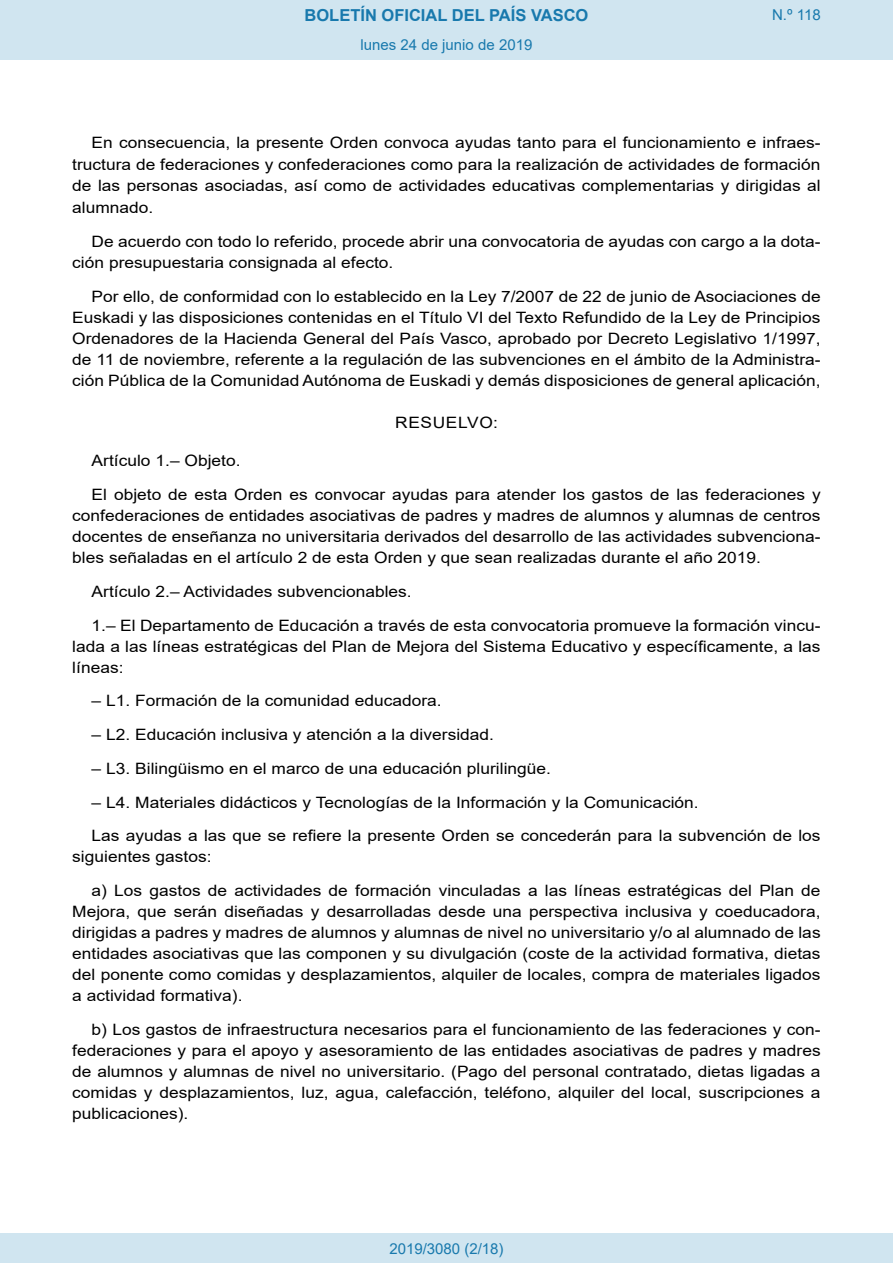
<style>
.page{position:relative;width:893px;height:1263px;background:#fff}
.page>*{position:absolute;margin:0;border:0;box-sizing:border-box;transform-origin:0 0}
.t1{font:700 16.5px "Arial";color:#1879ad}
.BOPVDetalle{font:15.6px/21px "Arial";color:#000;text-align:justify;scale:1.11 1}
.BOPVClave{font:15.6px "Arial";letter-spacing:.035em;color:#000;scale:1.11 1}
.Paginacion_Centro{font:15px "Arial";color:#1879ad}
</style>
<div class="page">
<div style="left:0;top:0;width:893px;height:60px;background:#d0e5f0"></div>
<div style="left:0;top:1233px;width:893px;height:30px;background:#d0e5f0"></div>
<p class="t1" style="left:305px;top:3px;width:285px">BOLETÍN OFICIAL DEL PAÍS VASCO</p>
<p class="Paginacion_Centro" style="left:361px;top:35px;width:173px">lunes 24 de junio de 2019</p>
<p class="Paginacion_Centro" style="left:772px;top:5px;width:50px">N.º 118</p>
<p class="BOPVDetalle" style="left:72px;top:132px;width:676px;line-height:21.6px;text-indent:19px">En consecuencia, la presente Orden convoca ayudas tanto para el funcionamiento e infraes&shy;tructura de federaciones y confederaciones como para la realización de actividades de formación de las personas asociadas, así como de actividades educativas complementarias y dirigidas al alumnado.</p>
<p class="BOPVDetalle" style="left:72px;top:231px;width:676px;text-indent:19px">De acuerdo con todo lo referido, procede abrir una convocatoria de ayudas con cargo a la dota&shy;ción presupuestaria consignada al efecto.</p>
<p class="BOPVDetalle" style="left:72px;top:286px;width:676px;text-indent:19px">Por ello, de conformidad con lo establecido en la Ley 7/2007 de 22 de junio de Asociaciones de Euskadi y las disposiciones contenidas en el Título VI del Texto Refundido de la Ley de Principios Ordenadores de la Hacienda General del País Vasco, aprobado por Decreto Legislativo 1/1997, de 11 de noviembre, referente a la regulación de las subvenciones en el ámbito de la Administra&shy;ción Pública de la Comunidad Autónoma de Euskadi y demás disposiciones de general aplicación,</p>
<p class="BOPVClave" style="left:395px;top:412px;width:94px">RESUELVO:</p>
<p class="BOPVDetalle" style="left:92px;top:450px;width:136px">Artículo 1.– Objeto.</p>
<p class="BOPVDetalle" style="left:72px;top:484px;width:676px;text-indent:19px">El objeto de esta Orden es convocar ayudas para atender los gastos de las federaciones y confederaciones de entidades asociativas de padres y madres de alumnos y alumnas de centros docentes de enseñanza no universitaria derivados del desarrollo de las actividades subvenciona&shy;bles señaladas en el artículo 2 de esta Orden y que sean realizadas durante el año 2019.</p>
<p class="BOPVDetalle" style="left:92px;top:581px;width:290px">Artículo 2.– Actividades subvencionables.</p>
<p class="BOPVDetalle" style="left:72px;top:614px;width:676px;text-indent:19px">1.– El Departamento de Educación a través de esta convocatoria promueve la formación vincu&shy;lada a las líneas estratégicas del Plan de Mejora del Sistema Educativo y específicamente, a las líneas:</p>
<p class="BOPVDetalle" style="left:92px;top:690px;width:317px">– L1. Formación de la comunidad educadora.</p>
<p class="BOPVDetalle" style="left:92px;top:724px;width:364px">– L2. Educación inclusiva y atención a la diversidad.</p>
<p class="BOPVDetalle" style="left:92px;top:758px;width:415px">– L3. Bilingüismo en el marco de una educación plurilingüe.</p>
<p class="BOPVDetalle" style="left:92px;top:791px;width:548px">– L4. Materiales didácticos y Tecnologías de la Información y la Comunicación.</p>
<p class="BOPVDetalle" style="left:72px;top:825px;width:676px;text-indent:19px">Las ayudas a las que se refiere la presente Orden se concederán para la subvención de los siguientes gastos:</p>
<p class="BOPVDetalle" style="left:72px;top:880px;width:676px;text-indent:19px">a) Los gastos de actividades de formación vinculadas a las líneas estratégicas del Plan de Mejora, que serán diseñadas y desarrolladas desde una perspectiva inclusiva y coeducadora, dirigidas a padres y madres de alumnos y alumnas de nivel no universitario y/o al alumnado de las entidades asociativas que las componen y su divulgación (coste de la actividad formativa, dietas del ponente como comidas y desplazamientos, alquiler de locales, compra de materiales ligados a actividad formativa).</p>
<p class="BOPVDetalle" style="left:72px;top:1019px;width:676px;text-indent:19px">b) Los gastos de infraestructura necesarios para el funcionamiento de las federaciones y con&shy;federaciones y para el apoyo y asesoramiento de las entidades asociativas de padres y madres de alumnos y alumnas de nivel no universitario. (Pago del personal contratado, dietas ligadas a comidas y desplazamientos, luz, agua, calefacción, teléfono, alquiler del local, suscripciones a publicaciones).</p>
<p class="Paginacion_Centro" style="left:389px;top:1238px;width:116px">2019/3080 (2/18)</p>
</div>
